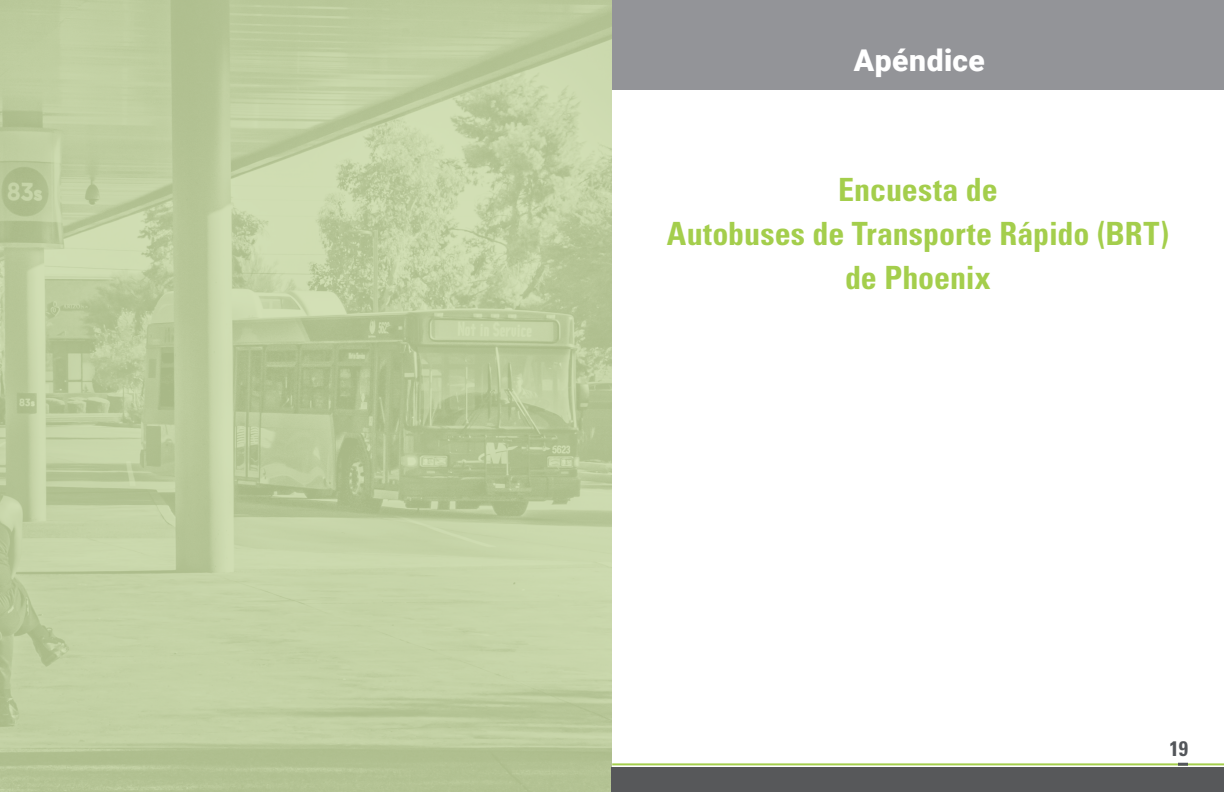
<style>
.page{position:relative;width:1224px;height:792px;background:#fff}
.page>*{position:absolute;margin:0;border:0;box-sizing:border-box;transform-origin:0 0}
.Heading_2{font:700 condensed 32px/44px "Univers LT Std";color:#a4ce4c;text-align:center}
.Heading_2-2{font:900 30px "Roboto";letter-spacing:.015em;color:#fff}
.t1{font:700 condensed 21px "Univers LT Std";color:#53565a}
</style>
<div class="page">
<svg style="left:0;top:0;width:612px;height:792px;fill:#c0cea1"></svg>
<div style="left:611px;top:768px;width:613px;height:24px;background:#57585a"></div>
<hr style="left:612px;top:763px;width:612px;height:2px;background:#a4ce4c">
<svg style="left:1178px;top:763px;width:10px;height:3px"></svg>
<div style="left:612px;top:0;width:612px;height:90px;background:#939498"></div>
<p class="Heading_2-2" style="left:854px;top:39px;width:133px">Apéndice</p>
<p class="Heading_2" style="left:667px;top:168px;width:504px">Encuesta de<br>Autobuses de Transporte Rápido (BRT) de Phoenix</p>
<p class="t1" style="left:1169px;top:736px;width:20px">19</p>
</div>
